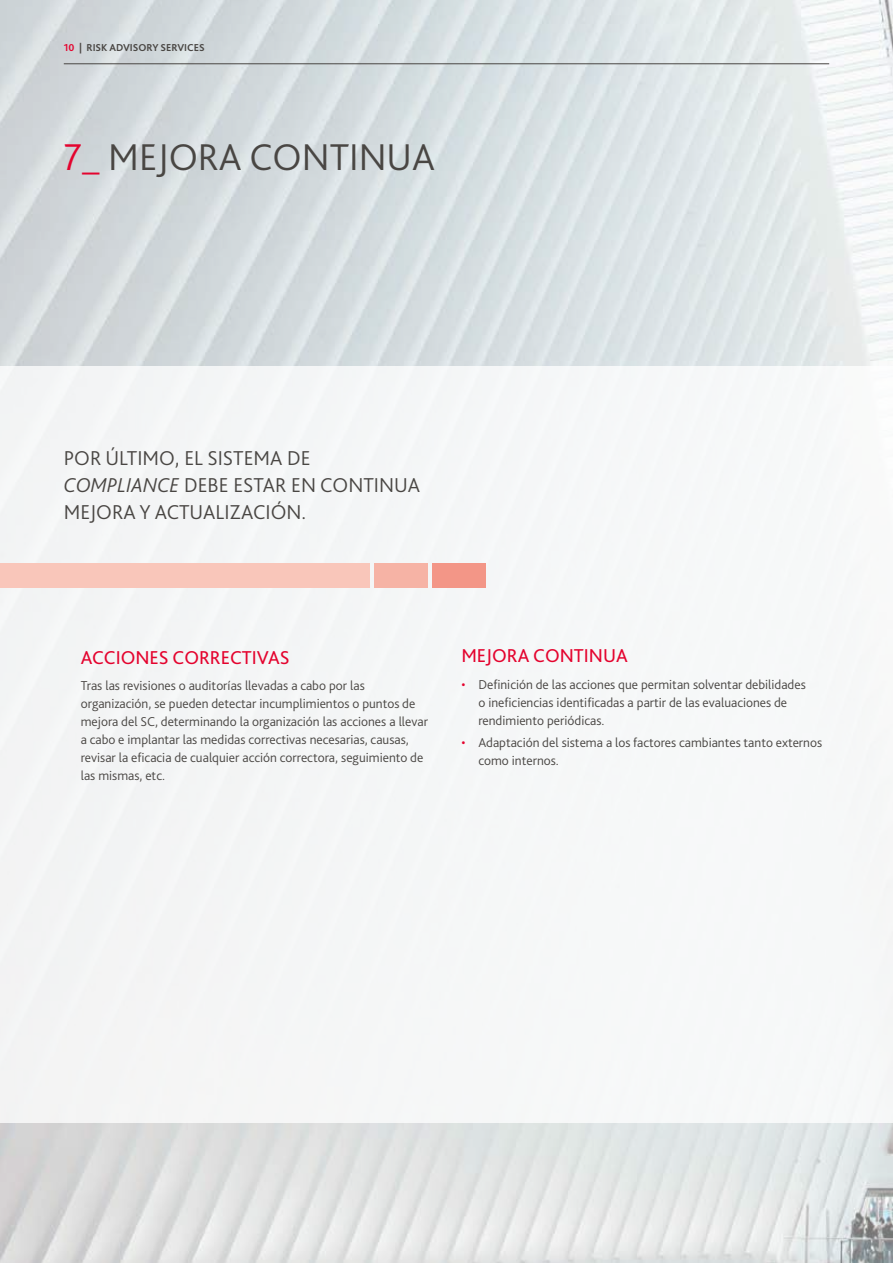
<style>
.page{position:relative;width:893px;height:1263px;background:#fff}
.page>*{position:absolute;margin:0;border:0;box-sizing:border-box;transform-origin:0 0}
.t1{font:300 39px "Bliss Pro";color:#494643}
.t2{font:300 21px/27px "Bliss Pro";color:#494643}
.t3{font:19.5px "Bliss Pro";color:#e4032e}
.t4{font:300 13.5px/18px "Bliss Pro";color:#494643}
.t5{font:700 10.5px "Bliss Pro";color:#494643}
.s1{color:#e4032e}
.s2{font-style:italic}
</style>
<div class="page">
<img style="left:0;top:0;width:893px;height:1263px">
<div style="left:0;top:366px;width:893px;height:756px;background:#f5f7f7"></div>
<div style="left:0;top:563px;width:370px;height:24px;background:#f9c6ba"></div>
<hr style="left:64px;top:63px;width:765px;height:1px;background:#494643">
<div style="left:374px;top:563px;width:54px;height:24px;background:#f6b3a5"></div>
<div style="left:432px;top:563px;width:54px;height:24px;background:#f39687"></div>
<p class="t5" style="left:64px;top:40px;width:142px"><span class="s1">10</span> | RISK ADVISORY SERVICES</p>
<h1 class="t1" style="left:64px;top:133px;width:373px"><span class="s1">7_</span> MEJORA CONTINUA</h1>
<h2 class="t2" style="left:64px;top:444px;width:358px">POR ÚLTIMO, EL SISTEMA DE<br><span class="s2">COMPLIANCE</span> DEBE ESTAR EN CONTINUA<br>MEJORA Y ACTUALIZACIÓN.</h2>
<h3 class="t3" style="left:81px;top:645px;width:210px">ACCIONES CORRECTIVAS</h3>
<p class="t4" style="left:81px;top:676px;width:349px">Tras las revisiones o auditorías llevadas a cabo por las organización, se pueden detectar incumplimientos o puntos de mejora del SC, determinando la organización las acciones a llevar a cabo e implantar las medidas correctivas necesarias, causas, revisar la eficacia de cualquier acción correctora, seguimiento de las mismas, etc.</p>
<h3 class="t3" style="left:461px;top:644px;width:168px">MEJORA CONTINUA</h3>
<p class="t4" style="left:478px;top:675px;width:329px;text-indent:-17px"><span class="s1">•</span> Definición de las acciones que permitan solventar debilidades o ineficiencias identificadas a partir de las evaluaciones de rendimiento periódicas.</p>
<p class="t4" style="left:478px;top:733px;width:345px;text-indent:-17px"><span class="s1">•</span> Adaptación del sistema a los factores cambiantes tanto externos como internos.</p>
</div>
